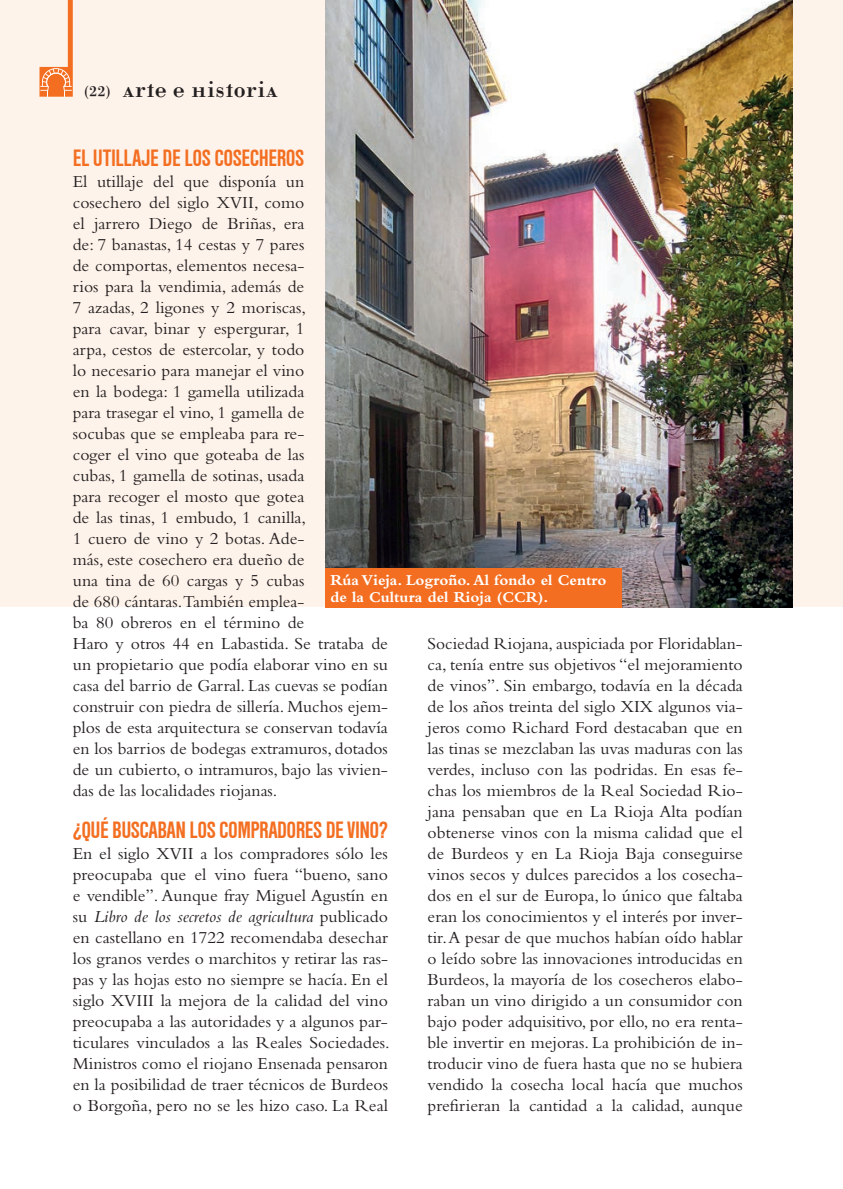
<style>
.page{position:relative;width:843px;height:1189px;background:#fff}
.page>*{position:absolute;margin:0;border:0;box-sizing:border-box;transform-origin:0 0}
.t1{font:700 condensed 24.5px "Nimbus San D";letter-spacing:-.025em;color:#f36e21}
.t2{font:24.5px "Katrina";color:#231f20}
.t3{font:17.5px/21px "Bembo";color:#231f20;text-align:justify}
.t4{font:700 15.75px/17.5px "Bembo";color:#fff}
.s1{font-size:15.75px}
.s2{font-style:italic}
</style>
<div class="page">
<div style="left:0;top:0;width:843px;height:607px;background:#fef3ea"></div>
<img style="left:325px;top:0;width:467px;height:607px">
<div style="left:325px;top:568px;width:297px;height:39px;background:#f36e21"></div>
<svg style="left:39px;top:0;width:34px;height:97px"></svg>
<h1 class="t2" style="left:85px;top:75px;width:195px"><span class="s1">(22)</span> arte e historia</h1>
<h1 class="t1" style="left:73px;top:145px;width:233px">EL UTILLAJE DE LOS COSECHEROS</h1>
<p class="t3" style="left:73px;top:171px;width:317px;text-align:left">El utillaje del que disponía un<br>cosechero del siglo XVII, como<br>el jarrero Diego de Briñas, era<br>de: 7 banastas, 14 cestas y 7 pares<br>de comportas, elementos necesa-<br>rios para la vendimia, además de<br>7 azadas, 2 ligones y 2 moriscas,<br>para cavar, binar y espergurar, 1<br>arpa, cestos de estercolar, y todo<br>lo necesario para manejar el vino<br>en la bodega: 1 gamella utilizada<br>para trasegar el vino, 1 gamella de<br>socubas que se empleaba para re-<br>coger el vino que goteaba de las<br>cubas, 1 gamella de sotinas, usada<br>para recoger el mosto que gotea<br>de las tinas, 1 embudo, 1 canilla,<br>1 cuero de vino y 2 botas. Ade-<br>más, este cosechero era dueño de<br>una tina de 60 cargas y 5 cubas<br>de 680 cántaras.También emplea-<br>ba 80 obreros en el término de<br>Haro y otros 44 en Labastida. Se trataba de un propietario que podía elaborar vino en su casa del barrio de Garral. Las cuevas se podían construir con piedra de sillería. Muchos ejem&shy;plos de esta arquitectura se conservan todavía en los barrios de bodegas extramuros, dotados de un cubierto, o intramuros, bajo las vivien&shy;das de las localidades riojanas.</p>
<h1 class="t1" style="left:73px;top:817px;width:316px">¿QUÉ BUSCABAN LOS COMPRADORES DE VINO?</h1>
<p class="t3" style="left:73px;top:843px;width:318px">En el siglo XVII a los compradores sólo les preocupaba que el vino fuera “bueno, sano e vendible”. Aunque fray Miguel Agustín en su <span class="s2">Libro de los secretos de agricultura</span> publicado en castellano en 1722 recomendaba desechar los granos verdes o marchitos y retirar las ras&shy;pas y las hojas esto no siempre se hacía. En el siglo XVIII la mejora de la calidad del vino preocupaba a las autoridades y a algunos par&shy;ticulares vinculados a las Reales Sociedades.<br>Ministros como el riojano Ensenada pensaron en la posibilidad de traer técnicos de Burdeos o Borgoña, pero no se les hizo caso. La Real</p>
<p class="t4" style="left:330px;top:571px;width:277px">Rúa Vieja. Logroño. Al fondo el Centro de la Cultura del Rioja (CCR).</p>
<p class="t3" style="left:427px;top:633px;width:317px">Sociedad Riojana, auspiciada por Floridablan&shy;ca, tenía entre sus objetivos “el mejoramiento de vinos”. Sin embargo, todavía en la década de los años treinta del siglo XIX algunos via&shy;jeros como Richard Ford destacaban que en las tinas se mezclaban las uvas maduras con las verdes, incluso con las podridas. En esas fe&shy;chas los miembros de la Real Sociedad Rio&shy;jana pensaban que en La Rioja Alta podían obtenerse vinos con la misma calidad que el de Burdeos y en La Rioja Baja conseguirse vinos secos y dulces parecidos a los cosecha&shy;dos en el sur de Europa, lo único que faltaba eran los conocimientos y el interés por inver&shy;tir. A pesar de que muchos habían oído hablar o leído sobre las innovaciones introducidas en Burdeos, la mayoría de los cosecheros elabo&shy;raban un vino dirigido a un consumidor con bajo poder adquisitivo, por ello, no era renta&shy;ble invertir en mejoras. La prohibición de in&shy;troducir vino de fuera hasta que no se hubiera vendido la cosecha local hacía que muchos prefirieran la cantidad a la calidad, aunque</p>
</div>
